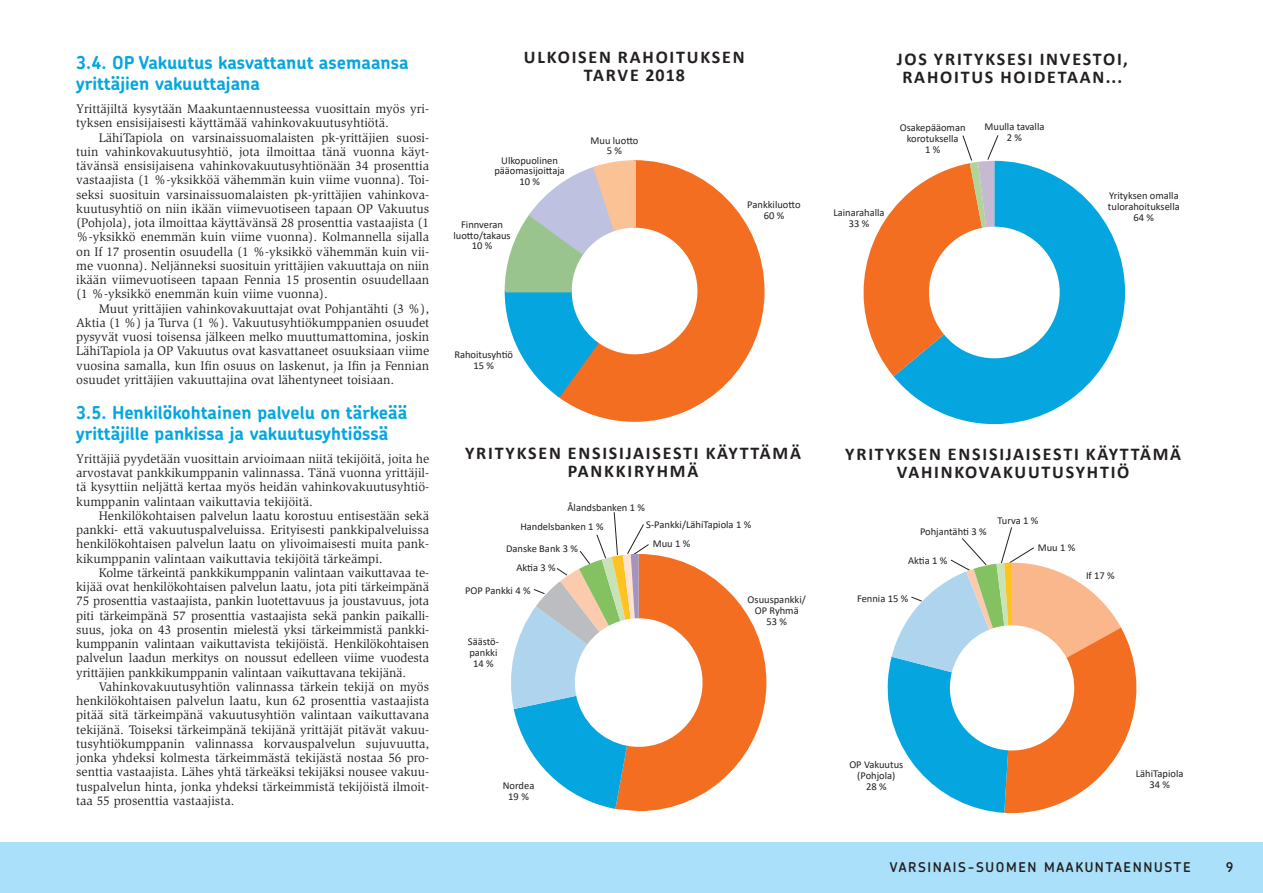
<style>
.page{position:relative;width:1263px;height:893px;background:#fff}
.page>*{position:absolute;margin:0;border:0;box-sizing:border-box;transform-origin:0 0}
.t1{font:700 18px/18px "Calibri";letter-spacing:.1em;color:#231f20;text-align:center}
.t2{font:700 18px/21px "Chevin";color:#05a6e0}
.t3{font:600 13.5px "Chevin";letter-spacing:.12em;color:#231f20}
.t4{font:12.75px/14.2px "Slimbach";color:#231f20;text-align:justify}
.t5{font:10.5px/11.1px "Calibri";color:#231f20;text-align:center}
</style>
<div class="page">
<div style="left:0;top:842px;width:1263px;height:51px;background:#aae0f9"></div>
<svg style="left:511px;top:512px;width:255px;height:299px"></svg>
<svg style="left:887px;top:527px;width:250px;height:287px"></svg>
<svg style="left:893px;top:161px;width:232px;height:263px;fill:#05a6e0"></svg>
<svg style="left:863px;top:135px;width:135px;height:241px"></svg>
<svg style="left:563px;top:160px;width:202px;height:262px"></svg>
<svg style="left:504px;top:160px;width:133px;height:240px"></svg>
<h1 class="t2" style="left:76px;top:52px;width:334px">3.4. OP Vakuutus kasvattanut asemaansa yrittäjien vakuuttajana</h1>
<p class="t4" style="left:76px;top:102px;width:354px">Yrittäjiltä kysytään Maakuntaennusteessa vuosittain myös yri&shy;tyksen ensisijaisesti käyttämää vahinkovakuutusyhtiötä.</p>
<p class="t4" style="left:76px;top:130px;width:354px;text-indent:23px">LähiTapiola on varsinaissuomalaisten pk-yrittäjien suosi&shy;tuin vahinkovakuutusyhtiö, jota ilmoittaa tänä vuonna käyt&shy;tävänsä ensisijaisena vahinkovakuutusyhtiönään 34 prosenttia vastaajista (1 %-yksikköä vähemmän kuin viime vuonna). Toi&shy;seksi suosituin varsinaissuomalaisten pk-yrittäjien vahinkova&shy;kuutusyhtiö on niin ikään viimevuotiseen tapaan OP Vakuutus (Pohjola), jota ilmoittaa käyttävänsä 28 prosenttia vastaajista (1 %-yksikkö enemmän kuin viime vuonna). Kolmannella sijalla on If 17 prosentin osuudella (1 %-yksikkö vähemmän kuin vii&shy;me vuonna). Neljänneksi suosituin yrittäjien vakuuttaja on niin ikään viimevuotiseen tapaan Fennia 15 prosentin osuudellaan (1 %-yksikkö enemmän kuin viime vuonna).</p>
<p class="t4" style="left:76px;top:301px;width:354px;text-indent:23px">Muut yrittäjien vahinkovakuuttajat ovat Pohjantähti (3 %), Aktia (1 %) ja Turva (1 %). Vakuutusyhtiökumppanien osuudet pysyvät vuosi toisensa jälkeen melko muuttumattomina, joskin LähiTapiola ja OP Vakuutus ovat kasvattaneet osuuksiaan viime vuosina samalla, kun Ifin osuus on laskenut, ja Ifin ja Fennian osuudet yrittäjien vakuuttajina ovat lähentyneet toisiaan.</p>
<h1 class="t2" style="left:76px;top:402px;width:333px">3.5. Henkilökohtainen palvelu on tärkeää yrittäjille pankissa ja vakuutusyhtiössä</h1>
<p class="t4" style="left:76px;top:452px;width:354px">Yrittäjiä pyydetään vuosittain arvioimaan niitä tekijöitä, joita he arvostavat pankkikumppanin valinnassa. Tänä vuonna yrittäjil&shy;tä kysyttiin neljättä kertaa myös heidän vahinkovakuutusyhtiö&shy;kumppanin valintaan vaikuttavia tekijöitä.</p>
<p class="t4" style="left:76px;top:509px;width:354px;text-indent:23px">Henkilökohtaisen palvelun laatu korostuu entisestään sekä pankki- että vakuutuspalveluissa. Erityisesti pankkipalveluissa henkilökohtaisen palvelun laatu on ylivoimaisesti muita pank&shy;kikumppanin valintaan vaikuttavia tekijöitä tärkeämpi.</p>
<p class="t4" style="left:76px;top:566px;width:354px;text-indent:23px">Kolme tärkeintä pankkikumppanin valintaan vaikuttavaa te&shy;kijää ovat henkilökohtaisen palvelun laatu, jota piti tärkeimpänä 75 prosenttia vastaajista, pankin luotettavuus ja joustavuus, jota piti tärkeimpänä 57 prosenttia vastaajista sekä pankin paikalli&shy;suus, joka on 43 prosentin mielestä yksi tärkeimmistä pankki&shy;kumppanin valintaan vaikuttavista tekijöistä. Henkilökohtaisen palvelun laadun merkitys on noussut edelleen viime vuodesta yrittäjien pankkikumppanin valintaan vaikuttavana tekijänä.</p>
<p class="t4" style="left:76px;top:680px;width:354px;text-indent:23px">Vahinkovakuutusyhtiön valinnassa tärkein tekijä on myös henkilökohtaisen palvelun laatu, kun 62 prosenttia vastaajista pitää sitä tärkeimpänä vakuutusyhtiön valintaan vaikuttavana tekijänä. Toiseksi tärkeimpänä tekijänä yrittäjät pitävät vakuu&shy;tusyhtiökumppanin valinnassa korvauspalvelun sujuvuutta, jonka yhdeksi kolmesta tärkeimmästä tekijästä nostaa 56 pro&shy;senttia vastaajista. Lähes yhtä tärkeäksi tekijäksi nousee vakuu&shy;tuspalvelun hinta, jonka yhdeksi tärkeimmistä tekijöistä ilmoit&shy;taa 55 prosenttia vastaajista.</p>
<h1 class="t1" style="left:524px;top:48px;width:222px">ULKOISEN RAHOITUKSEN<br>TARVE 2018</h1>
<p class="t5" style="left:494px;top:154px;width:72px">Ulkopuolinen pääomasijoittaja<br>10 %</p>
<p class="t5" style="left:453px;top:219px;width:59px;line-height:10.5px">Finnveran luotto/takaus<br>10 %</p>
<p class="t5" style="left:590px;top:135px;width:49px;line-height:10.5px">Muu luotto<br>5 %</p>
<p class="t5" style="left:454px;top:349px;width:60px">Rahoitusyhtiö<br>15 %</p>
<p class="t5" style="left:747px;top:199px;width:55px;line-height:10.5px">Pankkiluotto<br>60 %</p>
<h1 class="t1" style="left:465px;top:444px;width:337px">YRITYKSEN ENSISIJAISESTI KÄYTTÄMÄ<br>PANKKIRYHMÄ</h1>
<p class="t5" style="left:567px;top:502px;width:79px">Ålandsbanken 1 %</p>
<p class="t5" style="left:520px;top:521px;width:85px">Handelsbanken 1 %</p>
<p class="t5" style="left:506px;top:543px;width:73px">Danske Bank 3 %</p>
<p class="t5" style="left:516px;top:561px;width:41px">Aktia 3 %</p>
<p class="t5" style="left:465px;top:585px;width:67px">POP Pankki 4 %</p>
<p class="t5" style="left:468px;top:636px;width:33px">Säästö&shy;pankki<br>14 %</p>
<p class="t5" style="left:653px;top:514px;width:100px;line-height:19.5px;text-align:left;text-indent:-6px">S-Pankki/LähiTapiola 1 %<br>Muu 1 %</p>
<p class="t5" style="left:748px;top:594px;width:60px">Osuuspankki/<br>OP Ryhmä<br>53 %</p>
<p class="t5" style="left:503px;top:780px;width:33px">Nordea<br>19 %</p>
<h1 class="t1" style="left:897px;top:49px;width:233px">JOS YRITYKSESI INVESTOI,<br>RAHOITUS HOIDETAAN...</h1>
<p class="t5" style="left:900px;top:121px;width:67px">Osakepääoman korotuksella<br>1 %</p>
<p class="t5" style="left:984px;top:121px;width:61px">Muulla tavalla<br>2 %</p>
<p class="t5" style="left:833px;top:206px;width:53px">Lainarahalla<br>33 %</p>
<p class="t5" style="left:1108px;top:189px;width:73px">Yrityksen omalla tulorahoituksella<br>64 %</p>
<h1 class="t1" style="left:845px;top:445px;width:337px">YRITYKSEN ENSISIJAISESTI KÄYTTÄMÄ<br>VAHINKOVAKUUTUSYHTIÖ</h1>
<p class="t5" style="left:920px;top:526px;width:68px">Pohjantähti 3 %</p>
<p class="t5" style="left:908px;top:554px;width:41px">Aktia 1 %</p>
<p class="t5" style="left:997px;top:515px;width:42px">Turva 1 %</p>
<p class="t5" style="left:1038px;top:542px;width:39px">Muu 1 %</p>
<p class="t5" style="left:857px;top:592px;width:53px">Fennia 15 %</p>
<p class="t5" style="left:1086px;top:570px;width:30px">If 17 %</p>
<p class="t5" style="left:849px;top:759px;width:55px">OP Vakuutus (Pohjola)<br>28 %</p>
<p class="t5" style="left:1136px;top:767px;width:49px">LähiTapiola<br>34 %</p>
<p class="t3" style="left:890px;top:858px;width:302px">VARSINAIS-SUOMEN MAAKUNTAENNUSTE</p>
<p class="t3" style="left:1226px;top:858px;width:9px">9</p>
</div>
